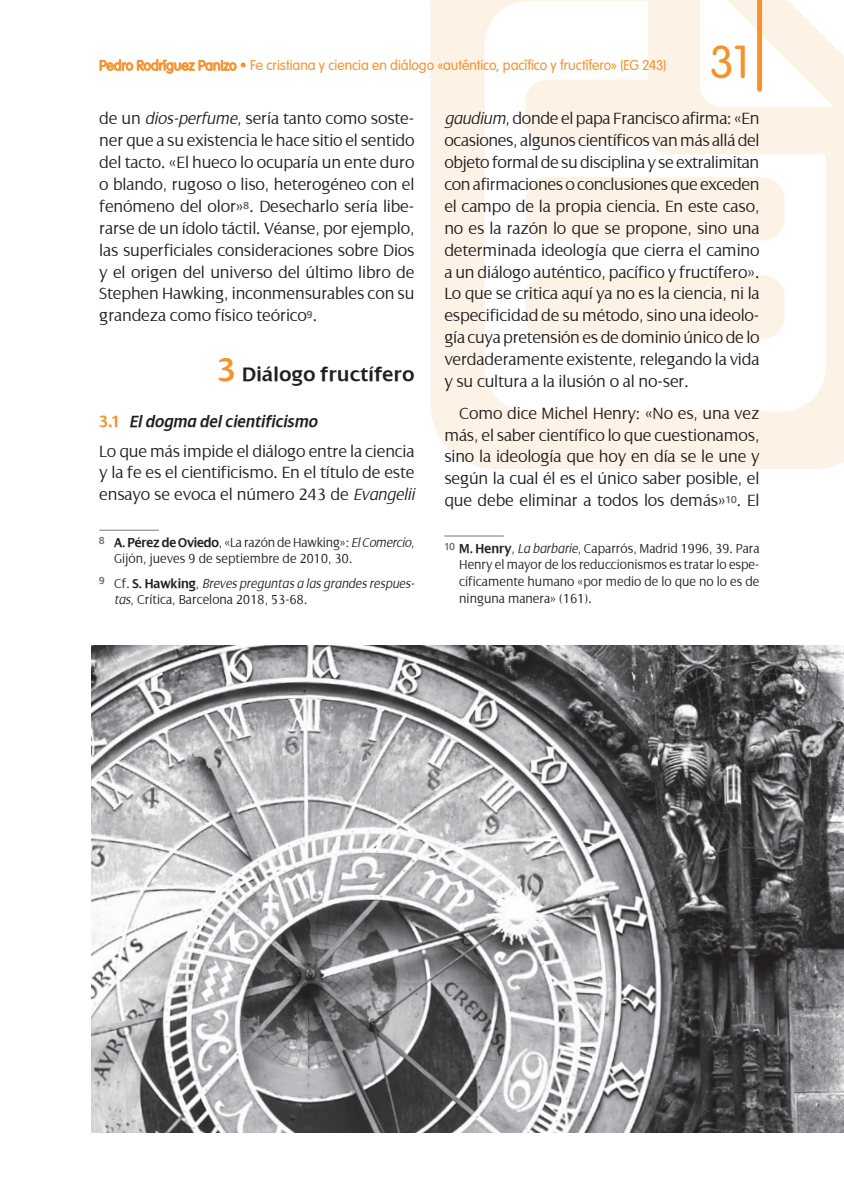
<style>
.page{position:relative;width:844px;height:1191px;background:#fff}
.page>*{position:absolute;margin:0;border:0;box-sizing:border-box;transform-origin:0 0}
.t1{font:300 45.5px "VAG Rounded Std";color:#f5922e}
.t2{font:600 21px "Dialog";letter-spacing:.02em;color:#231f20}
.t3{font:300 17.5px/21.9px "Dialog";letter-spacing:-.01em;color:#231f20;text-align:justify}
.t4{font:300 14px/16.6px "Dialog";color:#231f20;scale:.95 1}
.t5{font:300 14px "VAG Rounded Std";letter-spacing:-.005em;color:#f5922e}
.t6{font:italic 300 14px/16.6px "Dialog";color:#231f20;scale:.95 1}
.s1{font-style:italic}
.s2{font-size:35px;color:#f5922e}
.s3{font-weight:700;color:#f5922e}
.s4{font-weight:600;font-style:italic}
.s5{font-weight:600}
.s6{font-style:normal}
.s7{font-weight:600;font-style:normal}
</style>
<div class="page">
<svg style="left:430px;top:0;width:413px;height:469px"></svg>
<div style="left:525px;top:275px;width:259px;height:63px;background:#fdf2e6;border-radius:22px"></div>
<div style="left:525px;top:177px;width:259px;height:64px;background:#fdf2e6;border-radius:22px"></div>
<hr style="left:99px;top:530px;width:60px;height:1px;background:#76787b">
<hr style="left:444px;top:535px;width:60px;height:1px;background:#76787b">
<img style="left:91px;top:645px;width:752px;height:487px">
<svg style="left:756px;top:0;width:5px;height:89px"></svg>
<svg style="left:100px;top:59px;width:136px;height:15px"></svg>
<p class="t5" style="left:99px;top:57px;width:568px">Pedro Rodríguez Panizo • Fe cristiana y ciencia en diálogo «auténtico, pacífico y fructífero» (EG 243)</p>
<h1 class="t1" style="left:709px;top:36px;width:41px">31</h1>
<p class="t3" style="left:99px;top:108px;width:317px">de un <span class="s1">dios-perfume</span>, sería tanto como soste&shy;ner que a su existencia le hace sitio el sentido del tacto. «El hueco lo ocuparía un ente duro o blando, rugoso o liso, heterogéneo con el fenómeno del olor»<sup>8</sup>. Desecharlo sería libe&shy;rarse de un ídolo táctil. Véanse, por ejemplo, las superficiales consideraciones sobre Dios y el origen del universo del último libro de Stephen Hawking, inconmensurables con su grandeza como físico teórico<sup>9</sup>.</p>
<p class="t2" style="left:217px;top:362px;width:198px"><span class="s2">3</span> Diálogo fructífero</p>
<p class="t3" style="left:99px;top:407px;width:317px;line-height:29.4px"><span class="s3">3.1</span> <span class="s4">El dogma del cientificismo<br></span>Lo que más impide el diálogo entre la ciencia</p>
<p class="t3" style="left:99px;top:462px;width:317px">y la fe es el cientificismo. En el título de este ensayo se evoca el número 243 de <span class="s1">Evangelii</span></p>
<p class="t4" style="left:114px;top:534px;width:317px;text-indent:-15px"><sup>8</sup> <span class="s5">A. Pérez de Oviedo</span>, «La razón de Hawking»: <span class="s1">El Comercio</span>,<br>Gijón, jueves 9 de septiembre de 2010, 30.</p>
<p class="t6" style="left:114px;top:575px;width:317px;text-indent:-15px"><sup>9</sup> <span class="s6">Cf.</span> <span class="s7">S. Hawking</span><span class="s6">,</span> Breves preguntas a las grandes respues&shy;tas<span class="s6">, Crítica, Barcelona 2018, 53-68.</span></p>
<p class="t3" style="left:444px;top:108px;width:317px"><span class="s1">gaudium</span>, donde el papa Francisco afirma: «En ocasiones, algunos científicos van más allá del objeto formal de su disciplina y se extralimitan con afirmaciones o conclusiones que exceden el campo de la propia ciencia. En este caso, no es la razón lo que se propone, sino una determinada ideología que cierra el camino a un diálogo auténtico, pacífico y fructífero».<br>Lo que se critica aquí ya no es la ciencia, ni la especificidad de su método, sino una ideolo&shy;gía cuya pretensión es de dominio único de lo verdaderamente existente, relegando la vida y su cultura a la ilusión o al no-ser.</p>
<p class="t3" style="left:444px;top:402px;width:317px;text-indent:15px">Como dice Michel Henry: «No es, una vez más, el saber científico lo que cuestionamos, sino la ideología que hoy en día se le une y según la cual él es el único saber posible, el que debe eliminar a todos los demás»<sup>10</sup>. El</p>
<p class="t4" style="left:459px;top:540px;width:317px;text-align:justify;text-indent:-15px"><sup>10</sup> <span class="s5">M. Henry</span>, <span class="s1">La barbarie</span>, Caparrós, Madrid 1996, 39. Para Henry el mayor de los reduccionismos es tratar lo espe&shy;cíficamente humano «por medio de lo que no lo es de ninguna manera» (161).</p>
</div>
